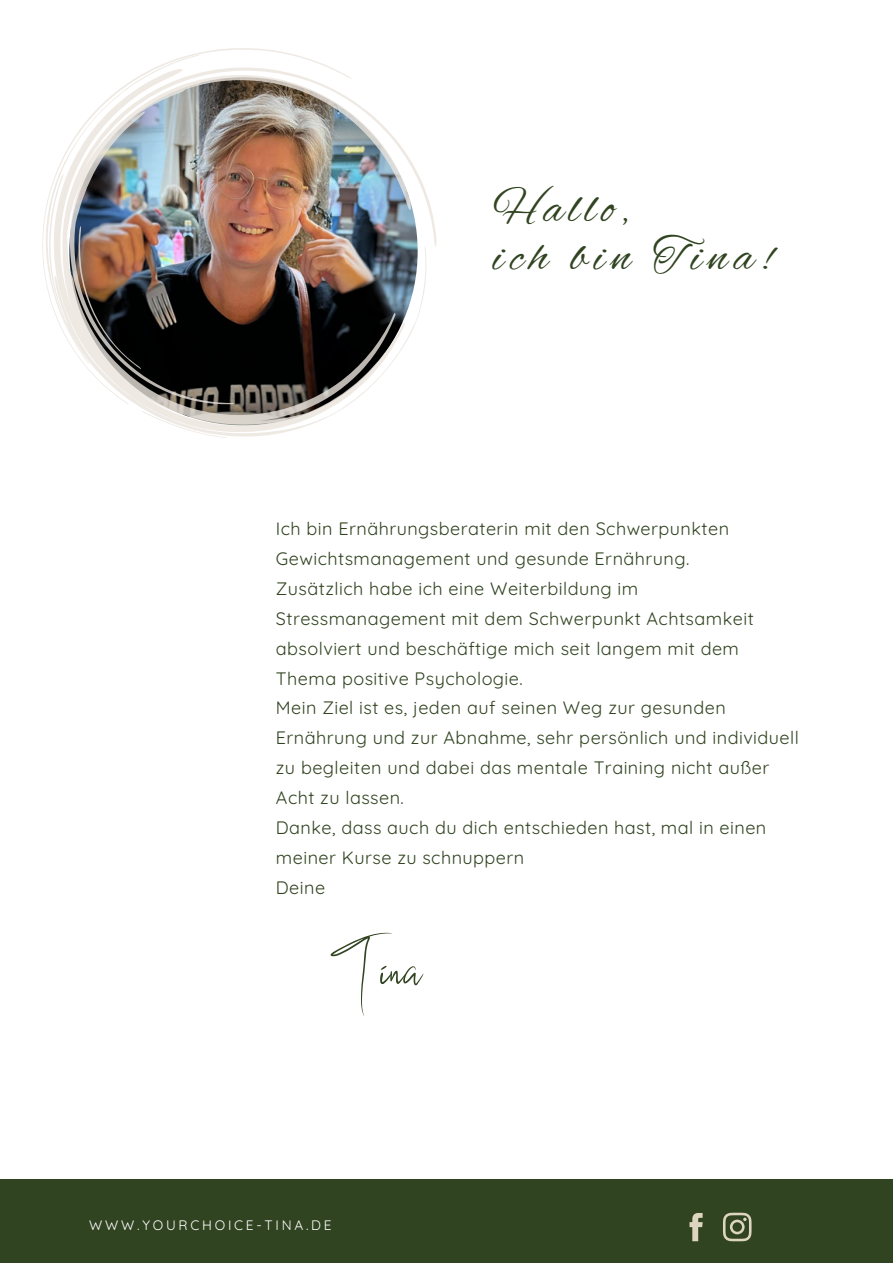
<style>
.page{position:relative;width:893px;height:1264px;background:#fff}
.page>*{position:absolute;margin:0;border:0;box-sizing:border-box;transform-origin:0 0}
.t1{font:84px "Black Singature";color:#314421}
.t2{font:48px "Alex Brush";letter-spacing:.13em;color:#314421}
.t3{font:18px/29.8px "Quicksand";letter-spacing:.025em;color:#314421}
.t4{font:13.65px "Quicksand";letter-spacing:.2em;color:#fff}
</style>
<div class="page">
<div style="left:0;top:1179px;width:892px;height:83px;background:#314421"></div>
<svg style="left:689px;top:1213px;width:14px;height:28px"></svg>
<svg style="left:723px;top:1212px;width:28px;height:29px"></svg>
<svg style="left:352px;top:100px;width:84px;height:146px"></svg>
<img style="left:42px;top:48px;width:310px;height:227px">
<svg style="left:45px;top:55px;width:155px;height:119px"></svg>
<img style="left:45px;top:174px;width:382px;height:263px">
<p class="t2" style="left:493px;top:182px;width:137px">Hallo,</p>
<p class="t2" style="left:493px;top:229px;width:281px">ich bin Tina!</p>
<p class="t3" style="left:276px;top:513px;width:454px">Ich bin Ernährungsberaterin mit den Schwerpunkten<br>Gewichtsmanagement und gesunde Ernährung.</p>
<p class="t3" style="left:276px;top:573px;width:479px">Zusätzlich habe ich eine Weiterbildung im Stressmanagement mit dem Schwerpunkt Achtsamkeit absolviert und beschäftige mich seit langem mit dem Thema positive Psychologie.</p>
<p class="t3" style="left:276px;top:692px;width:524px">Mein Ziel ist es, jeden auf seinen Weg zur gesunden Ernährung und zur Abnahme, sehr persönlich und individuell zu begleiten und dabei das mentale Training nicht außer Acht zu lassen.</p>
<p class="t3" style="left:276px;top:812px;width:492px">Danke, dass auch du dich entschieden hast, mal in einen meiner Kurse zu schnuppern</p>
<p class="t3" style="left:276px;top:871px;width:51px">Deine</p>
<p class="t1" style="left:330px;top:935px;width:94px">Tina</p>
<p class="t4" style="left:89px;top:1215px;width:225px">WWW.DEINECHEBSIE-E.INAM</p>
<p class="t4" style="left:142px;top:1215px;width:47px">YOUR</p>
<p class="t4" style="left:195px;top:1215px;width:15px">W</p>
<p class="t4" style="left:215px;top:1215px;width:30px">OIC</p>
<p class="t4" style="left:250px;top:1215px;width:10px">T</p>
<p class="t4" style="left:264px;top:1215px;width:36px">T CO</p>
<p class="t4" style="left:306px;top:1215px;width:27px">.DE</p>
</div>
